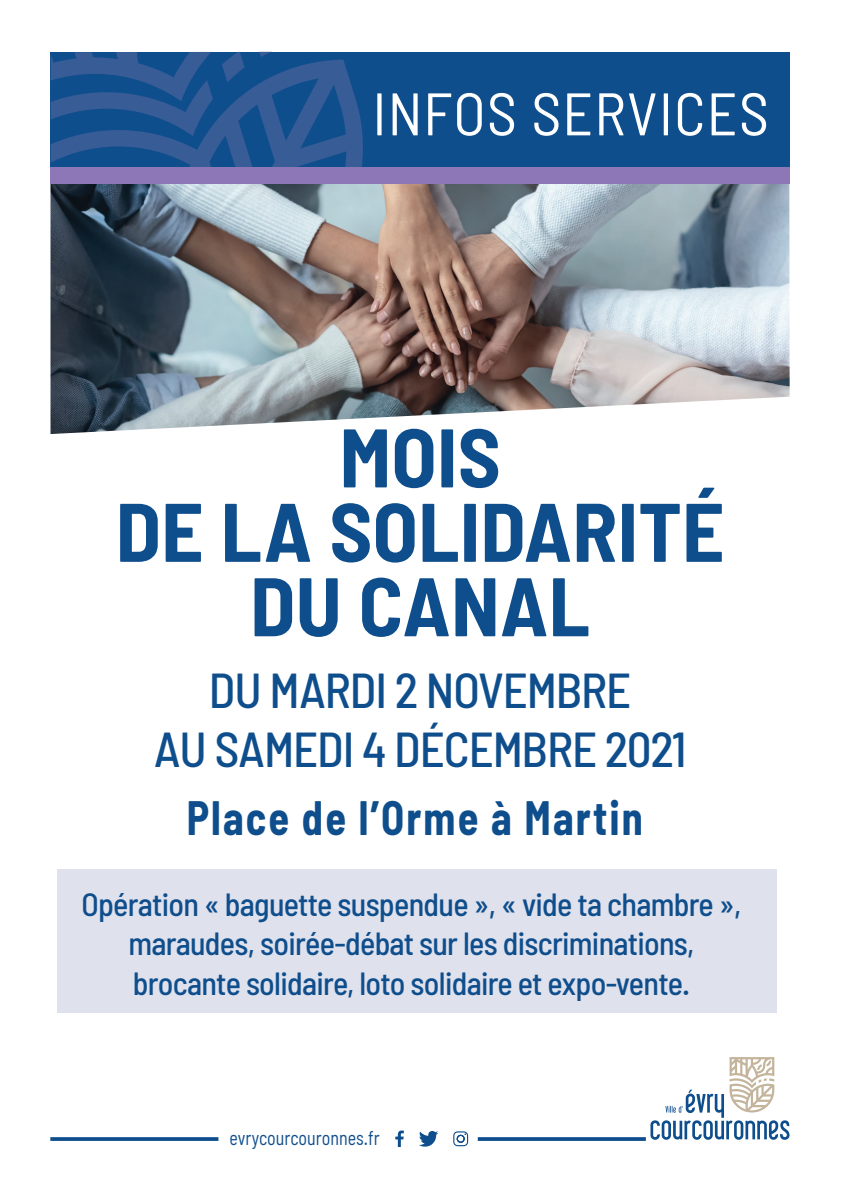
<style>
.page{position:relative;width:842px;height:1191px;background:#fff}
.page>*{position:absolute;margin:0;border:0;box-sizing:border-box;transform-origin:0 0}
.t1{font:700 semi-condensed 82.8px/74.4px "Barlow";letter-spacing:.005em;color:#0f4e8c;text-align:center}
.t2{font:semi-condensed 60px "Barlow";letter-spacing:.02em;color:#fff}
.t3{font:500 semi-condensed 49px/58.8px "Barlow";letter-spacing:-.02em;color:#0f4e8c;text-align:center}
.t4{font:700 semi-condensed 47px "Barlow";letter-spacing:.05em;color:#0f4e8c;scale:.9 1}
.t5{font:500 semi-condensed 32px/39.6px "Barlow";letter-spacing:-.02em;color:#0f4e8c;text-align:center}
.t6{font:semi-condensed 20px "Barlow";color:#0f4e8c;scale:.9 1}
</style>
<div class="page">
<div style="left:57px;top:869px;width:719px;height:144px;background:#dfe1ec"></div>
<img style="left:50px;top:182px;width:740px;height:252px">
<svg style="left:650px;top:1057px;width:139px;height:82px"></svg>
<hr style="left:478px;top:1137px;width:168px;height:3px;background:#0f4e8c">
<svg style="left:453px;top:1131px;width:15px;height:15px"></svg>
<svg style="left:395px;top:1130px;width:9px;height:17px"></svg>
<svg style="left:419px;top:1130px;width:19px;height:16px"></svg>
<hr style="left:50px;top:1137px;width:168px;height:3px;background:#0f4e8c">
<div style="left:50px;top:52px;width:740px;height:115px;background:#0f4e8c"></div>
<svg style="left:50px;top:52px;width:313px;height:115px"></svg>
<div style="left:50px;top:167px;width:739px;height:17px;background:#8d77b6"></div>
<h2 class="t2" style="left:372px;top:76px;width:398px">INFOS SERVICES</h2>
<h1 class="t1" style="left:116px;top:418px;width:610px">MOIS<br>DE LA SOLIDARITÉ<br>DU CANAL</h1>
<h3 class="t3" style="left:154px;top:660px;width:534px">DU MARDI 2 NOVEMBRE<br>AU SAMEDI 4 DÉCEMBRE 2021</h3>
<h3 class="t4" style="left:187px;top:789px;width:508px">Place de l’Orme à Martin</h3>
<p class="t5" style="left:82px;top:883px;width:661px">Opération « baguette suspendue », « vide ta chambre », maraudes, soirée-débat sur les discriminations, brocante solidaire, loto solidaire et expo-vente.</p>
<p class="t6" style="left:230px;top:1125px;width:168px">evrycourcouronnes.fr</p>
</div>
